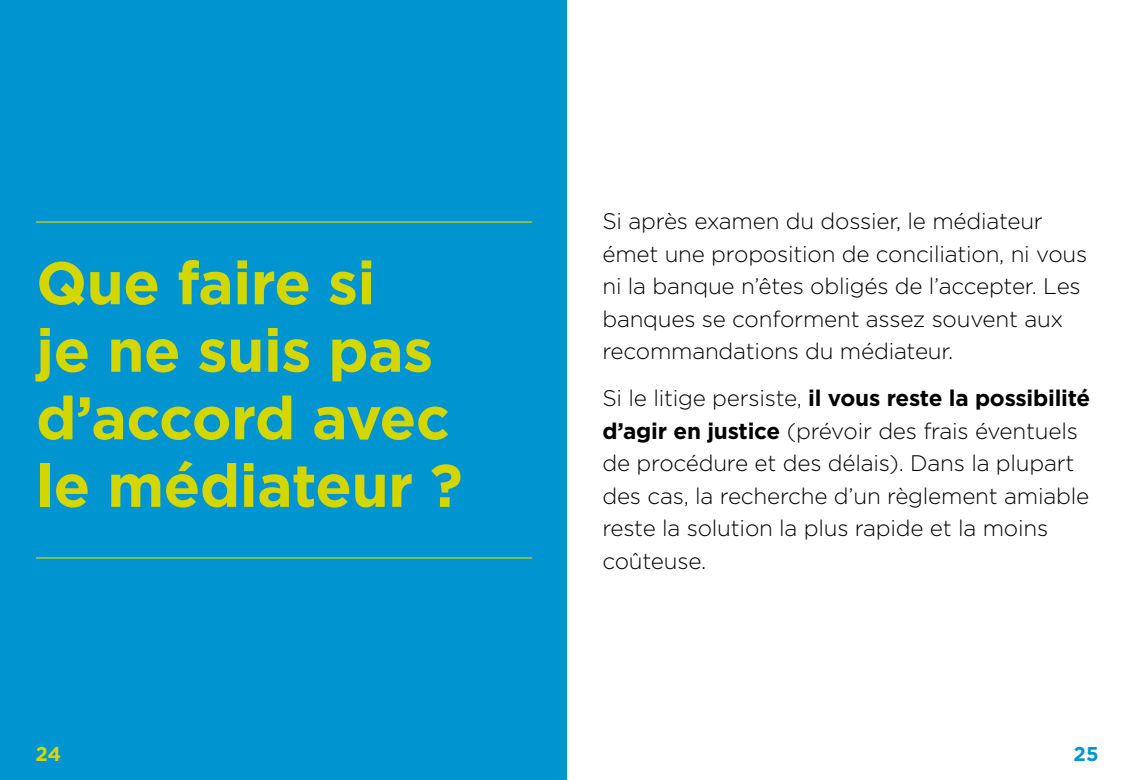
<style>
.page{position:relative;width:1134px;height:780px;background:#fff}
.page>*{position:absolute;margin:0;border:0;box-sizing:border-box;transform-origin:0 0}
.t1{font:700 60px/67.5px "Gotham";letter-spacing:-.01em;color:#d4d600}
.t2{font:300 22.5px/32.5px "Gotham";letter-spacing:-.01em;color:#000}
.t3{font:700 20px "Gotham";color:#d4d600}
.t4{font:700 20px "Gotham";color:#0094d0}
.s1{font-weight:700}
</style>
<div class="page">
<div style="left:0;top:0;width:567px;height:780px;background:#0094d0"></div>
<hr style="left:36px;top:557px;width:496px;height:1px;background:#d4d600">
<hr style="left:36px;top:221px;width:496px;height:2px;background:#d4d600">
<h1 class="t1" style="left:36px;top:249px;width:428px">Que faire si<br>je ne suis pas d’accord avec le médiateur ?</h1>
<p class="t2" style="left:602px;top:204px;width:486px">Si après examen du dossier, le médiateur émet une proposition de conciliation, ni vous ni la banque n’êtes obligés de l’accepter. Les banques se conforment assez souvent aux recommandations du médiateur.</p>
<p class="t2" style="left:602px;top:381px;width:489px">Si le litige persiste, <span class="s1">il vous reste la possibilité d’agir en justice</span> (prévoir des frais éventuels de procédure et des délais). Dans la plupart des cas, la recherche d’un règlement amiable reste la solution la plus rapide et la moins coûteuse.</p>
<p class="t3" style="left:35px;top:740px;width:27px">24</p>
<p class="t4" style="left:1073px;top:740px;width:26px">25</p>
</div>
